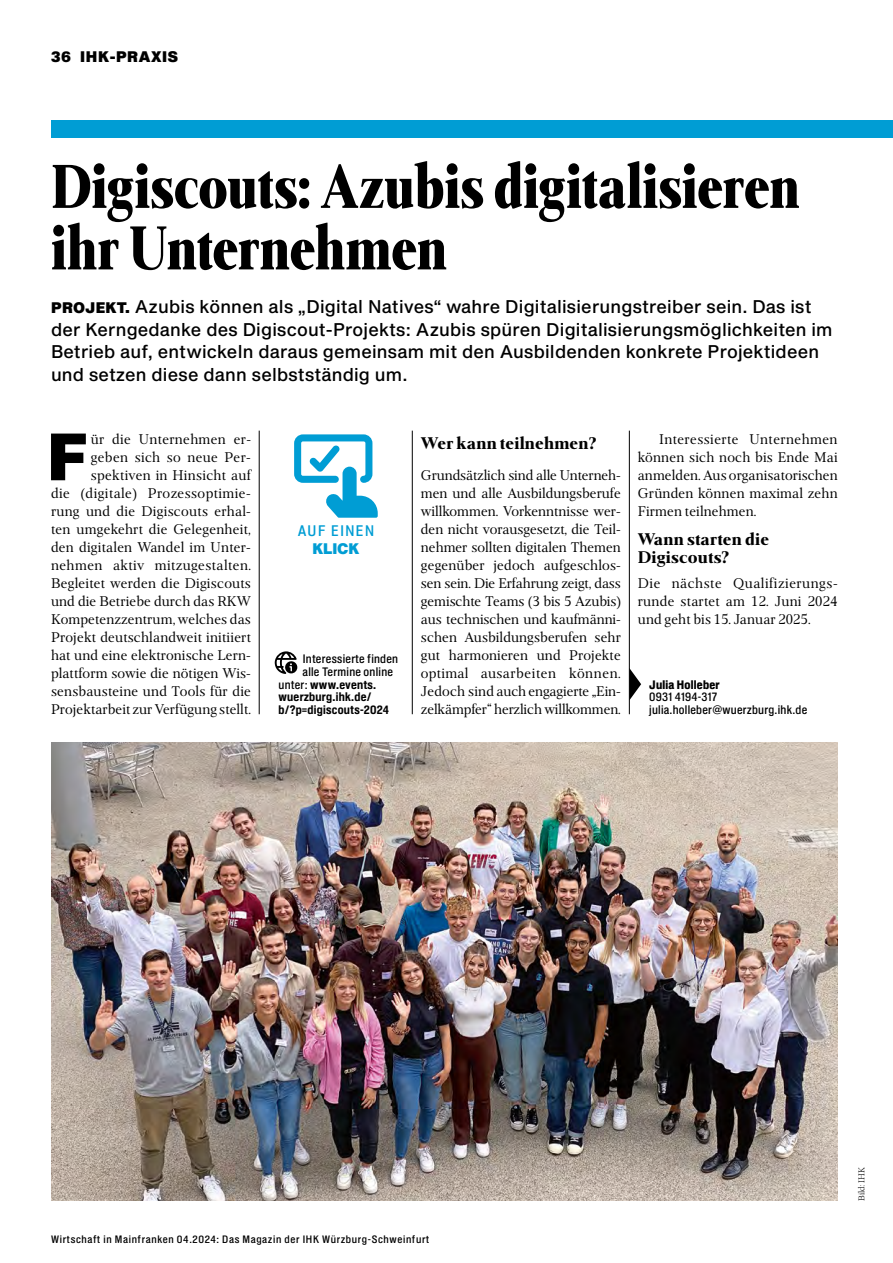
<style>
.page{position:relative;width:893px;height:1263px;background:#fff}
.page>*{position:absolute;margin:0;border:0;box-sizing:border-box;transform-origin:0 0}
.WiM_Head_gross{font:800 66px/61.5px "Frontis Condensed";letter-spacing:-.005em;color:#000;scale:.96 1}
.WiM_Gtx_Initial{font:65.4px "Shapiro Pro 96 Super";color:#000}
.WiM_Vorspann{font:18px/22.5px "Shapiro Pro 54 Middle";letter-spacing:.01em;color:#000}
.WiM_Zwiti{font:800 18px/18px "Frontis";letter-spacing:.01em;color:#000}
.WiM_Gtx_OHNE_Einzug{font:15px/18px "Frontis";letter-spacing:-.005em;color:#000;text-align:justify}
.WiM_Gtx_Initial-2{font:15px/18px "Frontis";letter-spacing:.01em;color:#000;text-align:right}
.WiM_Gtx_Einzug{font:15px/18px "Frontis";letter-spacing:.005em;color:#000;text-align:justify}
.t1{font:15px "Shapiro Pro 96 Super";letter-spacing:.04em;color:#000}
.WiM_Interview_Antwor{font:15px "Shapiro Pro 52 Middle";letter-spacing:.1em;color:#009dd4}
.WiM_Interview_Antwor-2{font:15px "Shapiro Pro 96 Super";letter-spacing:-.01em;color:#009dd4}
.WiM_Info_Hinweis{font:12px/12.8px "Shapiro Pro 52 Middle";letter-spacing:.02em;color:#000}
.WiM_Info_Hinweis-2{font:800 12px "Shapiro Pro 72";letter-spacing:.02em;color:#000}
.t2{font:10.5px "Shapiro Pro 52 Middle";letter-spacing:.06em;color:#000}
.t3{font:300 9px "Frontis";color:#000}
.s1{font-family:"Shapiro Pro 96 Super";font-size:15px}
.s2{font-family:"Shapiro Pro 52 Middle";font-weight:400}
.s3{font-family:"Shapiro Pro 82 Super";font-weight:800}
</style>
<div class="page">
<svg style="left:294px;top:434px;width:84px;height:84px"></svg>
<div style="left:51px;top:120px;width:842px;height:18px;background:#009dd4"></div>
<img style="left:51px;top:742px;width:787px;height:458px">
<svg style="left:274px;top:651px;width:23px;height:23px"></svg>
<svg style="left:630px;top:669px;width:11px;height:31px"></svg>
<hr style="left:629px;top:431px;width:1px;height:283px;background:#000">
<hr style="left:412px;top:431px;width:1px;height:283px;background:#000">
<hr style="left:259px;top:431px;width:1px;height:283px;background:#000">
<p class="t1" style="left:51px;top:46px;width:129px">36 IHK-PRAXIS</p>
<p class="WiM_Head_gross" style="left:51px;top:155px;width:781px">Digiscouts: Azubis digitalisieren ihr Unternehmen</p>
<p class="WiM_Vorspann" style="left:51px;top:296px;width:783px"><span class="s1">PROJEKT.</span> Azubis können als „Digital Natives“ wahre Digitalisierungstreiber sein. Das ist der Kerngedanke des Digiscout-Projekts: Azubis spüren Digitalisierungsmöglichkeiten im Betrieb auf, entwickeln daraus gemeinsam mit den Ausbildenden konkrete Projektideen und setzen diese dann selbstständig um.</p>
<p class="WiM_Gtx_Initial" style="left:47px;top:410px;width:42px">F</p>
<p class="WiM_Gtx_Initial-2" style="left:51px;top:430px;width:201px">ür die Unternehmen er--<br>geben sich so neue Per&shy;spektiven in Hinsicht auf<br>die (digitale) Prozessoptimie&shy;rung und die Digiscouts erhal&shy;ten umgekehrt die Gelegenheit, den digitalen Wandel im Unter&shy;nehmen aktiv mitzugestalten.<br>Begleitet werden die Digiscouts und die Betriebe durch das RKW<br>Kompetenzzentrum, welches das<br>Projekt deutschlandweit initiiert hat und eine elektronische Lern&shy;plattform sowie die nötigen Wis&shy;sensbausteine und Tools für die<br>Projektarbeit zur Verfügung stellt.</p>
<p class="WiM_Zwiti" style="left:421px;top:434px;width:177px">Wer kann teilnehmen?</p>
<p class="WiM_Gtx_OHNE_Einzug" style="left:421px;top:466px;width:201px">Grundsätzlich sind alle Unterneh&shy;men und alle Ausbildungsberufe willkommen. Vorkenntnisse wer&shy;den nicht vorausgesetzt, die Teil&shy;nehmer sollten digitalen Themen gegenüber jedoch aufgeschlos&shy;sen sein. Die Erfahrung zeigt, dass gemischte Teams (3 bis 5 Azubis) aus technischen und kaufmänni&shy;schen Ausbildungsberufen sehr gut harmonieren und Projekte optimal ausarbeiten können.<br>Jedoch sind auch engagierte „Ein&shy;zelkämpfer“ herzlich willkommen.</p>
<p class="WiM_Interview_Antwor" style="left:298px;top:520px;width:78px">AUF EINEN</p>
<p class="WiM_Interview_Antwor-2" style="left:313px;top:538px;width:48px">KLICK</p>
<p class="WiM_Info_Hinweis" style="left:303px;top:653px;width:97px">Interessierte finden</p>
<p class="WiM_Info_Hinweis" style="left:303px;top:666px;width:92px">alle Termine online</p>
<p class="WiM_Info_Hinweis-2" style="left:279px;top:676px;width:99px"><span class="s2">unter:</span> www.events.</p>
<p class="WiM_Info_Hinweis-2" style="left:279px;top:689px;width:94px">wuerzburg.ihk.de/</p>
<p class="WiM_Info_Hinweis-2" style="left:279px;top:701px;width:112px">b/?p=digiscouts-2024</p>
<p class="WiM_Gtx_Einzug" style="left:638px;top:430px;width:201px;text-indent:21px">Interessierte Unternehmen können sich noch bis Ende Mai anmelden. Aus organisatorischen Gründen können maximal zehn Firmen teilnehmen.</p>
<p class="WiM_Zwiti" style="left:638px;top:530px;width:133px">Wann starten die<br>Digiscouts?</p>
<p class="WiM_Gtx_OHNE_Einzug" style="left:638px;top:574px;width:201px">Die nächste Qualifizierungs&shy;runde startet am 12. Juni 2024 und geht bis 15. Januar 2025.</p>
<p class="WiM_Info_Hinweis" style="left:649px;top:678px;width:160px"><span class="s3">Julia Holleber<br></span>0931 4194-317 julia.holleber@wuerzburg.ihk.de</p>
<p class="t2" style="left:51px;top:1232px;width:380px">Wirtschaft in Mainfranken 04.2024: Das Magazin der IHK Würzburg-Schweinfurt</p>
<p class="t3" style="left:856px;top:1201px;width:35px;rotate:-90deg">Bild: IHK</p>
</div>
